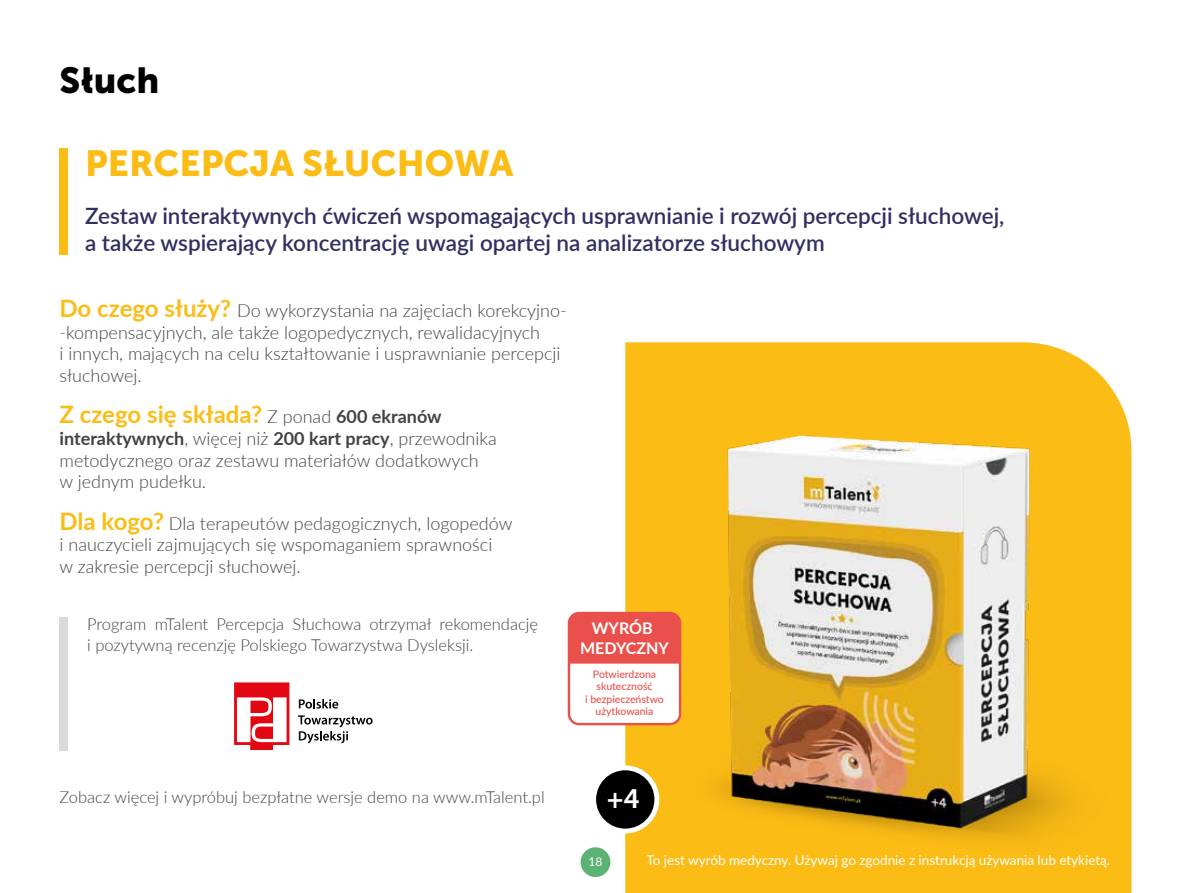
<style>
.page{position:relative;width:1191px;height:893px;background:#fff}
.page>*{position:absolute;margin:0;border:0;box-sizing:border-box;transform-origin:0 0}
.t1{font:36px "Museo Sans 900";color:#fcbc16}
.t2{font:36px "Museo Sans 900";color:#000}
.t3{font:26.4px "Museo Sans 700";color:#fff}
.t4{font:700 24px "Lato";color:#fcbc16}
.t5{font:600 22.5px/27px "Lato";color:#302f62}
.t6{font:300 18px/21.6px "Lato";color:#424241}
.t7{font:300 16.5px/21px "Lato";color:#424241}
.t8{font:700 16.05px/19.4px "Lato";color:#fff;text-align:center}
.t9{font:13.5px "Lato";color:#fff}
.t10{font:12px "Lato";color:#fff}
.t11{font:500 10.5px/12.6px "Lato";color:#ea504b;text-align:center}
.s1{font-weight:700;font-size:24px;color:#fcbc16}
.s2{font-weight:300;font-size:18px;color:#424241}
.s3{font-size:18px;color:#424241}
.s4{font-weight:700}
</style>
<div class="page">
<div style="left:625px;top:342px;width:506px;height:551px;background:#fcbc16"></div>
<div style="left:580px;top:847px;width:30px;height:30px;background:#5cb175;border-radius:50%"></div>
<div style="left:60px;top:149px;width:8px;height:106px;background:#fcbc16"></div>
<img style="left:644px;top:398px;width:468px;height:467px">
<div style="left:591px;top:765px;width:68px;height:68px;background:#fff;border-radius:50%"></div>
<div style="left:596px;top:770px;width:58px;height:59px;background:#000;border-radius:50%"></div>
<div style="left:569px;top:613px;width:111px;height:111px;background:#fff;border-radius:10px"></div>
<div style="left:568px;top:612px;width:113px;height:113px;border:2px solid #ea504b;border-radius:10px"></div>
<div style="left:569px;top:613px;width:111px;height:51px;background:#ea504b"></div>
<svg style="left:234px;top:682px;width:55px;height:68px"></svg>
<svg style="left:299px;top:699px;width:39px;height:10px"></svg>
<svg style="left:298px;top:715px;width:74px;height:28px"></svg>
<div style="left:60px;top:617px;width:8px;height:134px;background:#dadada"></div>
<h1 class="t2" style="left:60px;top:60px;width:101px">Słuch</h1>
<h1 class="t1" style="left:85px;top:143px;width:430px">PERCEPCJA SŁUCHOWA</h1>
<p class="t5" style="left:85px;top:201px;width:920px">Zestaw interaktywnych ćwiczeń wspomagających usprawnianie i rozwój percepcji słuchowej, a także wspierający koncentrację uwagi opartej na analizatorze słuchowym</p>
<p class="t6" style="left:60px;top:299px;width:509px"><span class="s1">Do czego służy?</span> Do wykorzystania na zajęciach korekcyjno--kompensacyjnych, ale także logopedycznych, rewalidacyjnych<br>i innych, mających na celu kształtowanie i usprawnianie percepcji słuchowej.</p>
<h3 class="t4" style="left:60px;top:397px;width:383px">Z czego się składa? <span class="s2">Z ponad</span> <span class="s3">600 ekranów</span></h3>
<p class="t6" style="left:60px;top:427px;width:439px"><span class="s4">interaktywnych</span>, więcej niż <span class="s4">200 kart pracy</span>, przewodnika metodycznego oraz zestawu materiałów dodatkowych w jednym pudełku.</p>
<p class="t6" style="left:60px;top:512px;width:454px"><span class="s1">Dla kogo?</span> Dla terapeutów pedagogicznych, logopedów i nauczycieli zajmujących się wspomaganiem sprawności<br>w zakresie percepcji słuchowej.</p>
<p class="t7" style="left:87px;top:613px;width:452px">Program mTalent Percepcja Słuchowa otrzymał rekomendację i pozytywną recenzję Polskiego Towarzystwa Dysleksji.</p>
<p class="t8" style="left:580px;top:618px;width:90px">WYRÓB<br>MEDYCZNY</p>
<p class="t11" style="left:585px;top:667px;width:80px">Potwierdzona skuteczność<br>i bezpieczeństwo użytkowania</p>
<p class="t7" style="left:60px;top:786px;width:487px">Zobacz więcej i wypróbuj bezpłatne wersje demo na www.mTalent.pl</p>
<h2 class="t3" style="left:607px;top:784px;width:35px">+4</h2>
<p class="t10" style="left:588px;top:853px;width:15px">18</p>
<p class="t9" style="left:646px;top:851px;width:465px">To jest wyrób medyczny. Używaj go zgodnie z instrukcją używania lub etykietą.</p>
</div>
